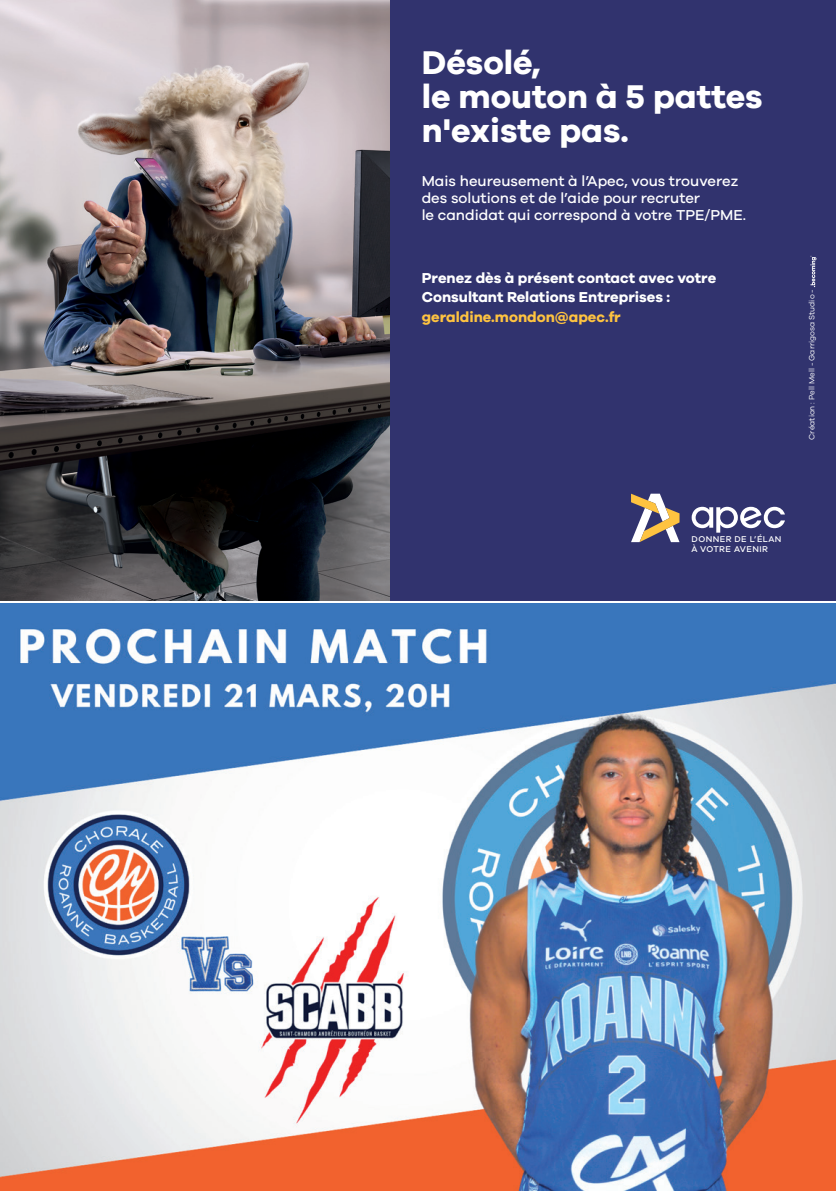
<style>
.page{position:relative;width:840px;height:1191px;background:#fff}
.page>*{position:absolute;margin:0;border:0;box-sizing:border-box;transform-origin:0 0}
.t1{font:700 33.8px/33.8px "Galano Grotesque";color:#fff}
.t2{font:500 14.8px/17px "Galano Grotesque";color:#fff}
.t3{font:700 14.8px/19px "Galano Grotesque";color:#fff}
.t4{font:700 14.8px "Galano Grotesque";color:#fec340}
.t5{font:500 8.6px/9.6px "Galano Grotesque";letter-spacing:.05em;color:#fff}
.t6{font:8px "Galano Grotesque";color:#fff}
</style>
<div class="page">
<img style="left:0;top:0;width:390px;height:600px">
<div style="left:390px;top:0;width:445px;height:600px;background:#31336e"></div>
<svg style="left:691px;top:507px;width:93px;height:25px"></svg>
<svg style="left:631px;top:493px;width:48px;height:49px"></svg>
<svg style="left:810px;top:256px;width:6px;height:31px"></svg>
<svg style="left:0;top:0;width:2px;height:8px"></svg>
<img style="left:0;top:603px;width:835px;height:588px">
<h1 class="t1" style="left:421px;top:45px;width:342px">Désolé,<br>le mouton à 5 pattes n'existe pas.</h1>
<p class="t2" style="left:421px;top:172px;width:326px">Mais heureusement à l’Apec, vous trouverez des solutions et de l’aide pour recruter<br>le candidat qui correspond à votre TPE/PME.</p>
<p class="t3" style="left:421px;top:268px;width:296px">Prenez dès à présent contact avec votre<br>Consultant Relations Entreprises :</p>
<p class="t4" style="left:421px;top:307px;width:200px">geraldine.mondon@apec.fr</p>
<p class="t6" style="left:806px;top:440px;width:152px;rotate:-90deg">Création : Pell Mell - Garrigosa Studio -</p>
<p class="t5" style="left:691px;top:534px;width:91px">DONNER DE L’ÉLAN<br>À VOTRE AVENIR</p>
</div>
